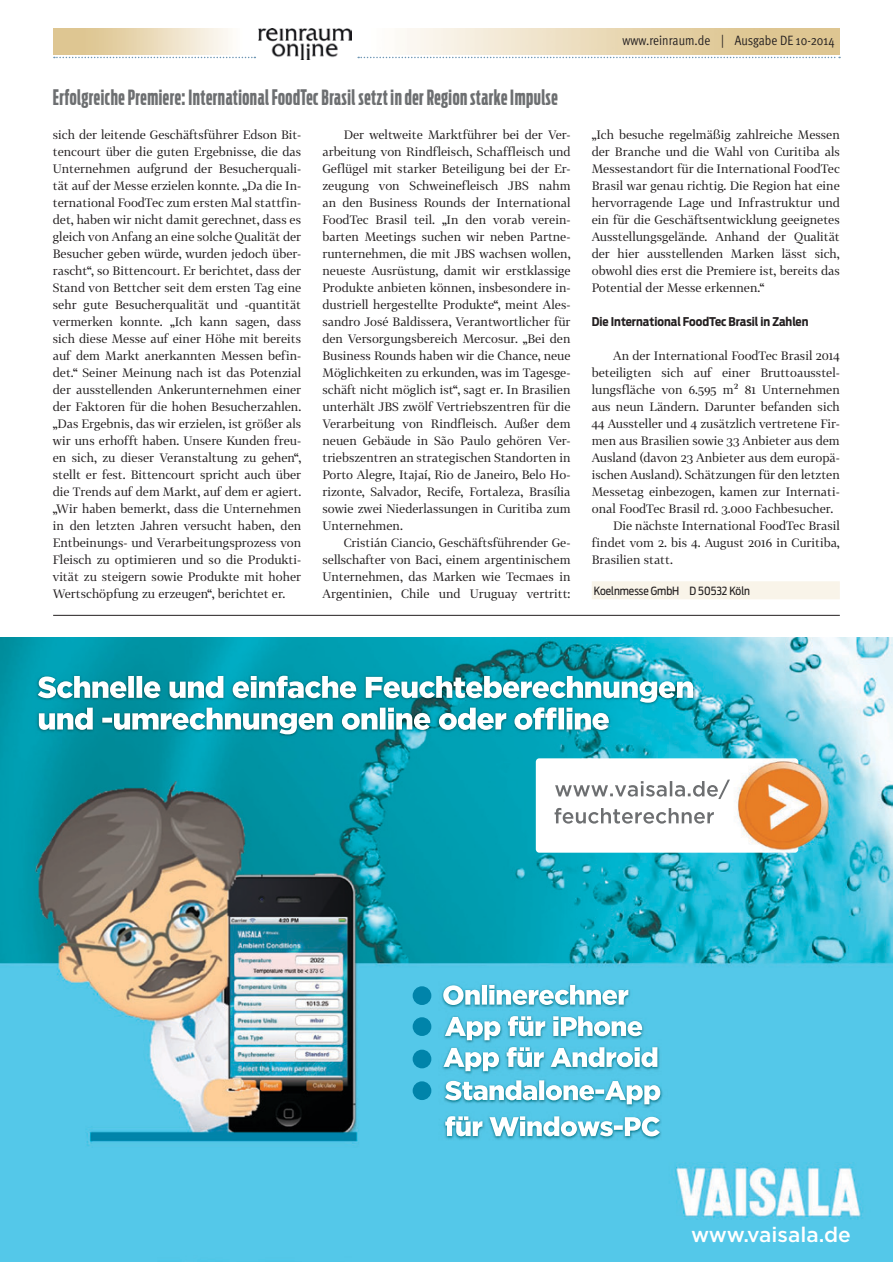
<style>
.page{position:relative;width:893px;height:1263px;background:#fff}
.page>*{position:absolute;margin:0;border:0;box-sizing:border-box;transform-origin:0 0}
.t1{font:700 21px "Antenna Comp";letter-spacing:.025em;color:#6d6f71}
.t2{font:500 21px "Gotham";color:#fff}
.t3{font:13.5px "Meta OT Cond Norm";color:#231f20}
.t4{font:12px/17px "Tabac G2";color:#231f20;text-align:justify}
.t5{font:700 12px "Antenna Cond";color:#231f20}
.t6{font:11.25px "Antenna Cond";color:#231f20}
</style>
<div class="page">
<svg style="left:358px;top:57px;width:482px;height:1px"></svg>
<svg style="left:54px;top:57px;width:201px;height:1px"></svg>
<img style="left:258px;top:29px;width:94px;height:31px">
<div style="left:592px;top:581px;width:248px;height:18px;background:#f9f4e9"></div>
<img style="left:0;top:638px;width:893px;height:623px">
<img style="left:413px;top:1017px;width:18px;height:19px;border-radius:9px">
<img style="left:413px;top:1050px;width:18px;height:18px;border-radius:9px">
<img style="left:413px;top:1081px;width:18px;height:19px;border-radius:9px">
<img style="left:413px;top:986px;width:18px;height:19px;border-radius:9px">
<img style="left:536px;top:758px;width:262px;height:95px">
<hr style="left:53px;top:615px;width:787px;height:1px;background:#231f20">
<h1 class="t1" style="left:53px;top:86px;width:506px">Erfolgreiche Premiere: International FoodTec Brasil setzt in der Region starke Impulse</h1>
<p class="t4" style="left:53px;top:126px;width:250px">sich der leitende Geschäftsführer Edson Bit&shy;tencourt über die guten Ergebnisse, die das Unternehmen aufgrund der Besucherquali&shy;tät auf der Messe erzielen konnte. „Da die In&shy;ternational FoodTec zum ersten Mal stattfin&shy;det, haben wir nicht damit gerechnet, dass es gleich von Anfang an eine solche Qualität der Besucher geben würde, wurden jedoch über&shy;rascht“, so Bittencourt. Er berichtet, dass der Stand von Bettcher seit dem ersten Tag eine sehr gute Besucherqualität und -quantität vermerken konnte. „Ich kann sagen, dass sich diese Messe auf einer Höhe mit bereits auf dem Markt anerkannten Messen befin&shy;det.“ Seiner Meinung nach ist das Potenzial der ausstellenden Ankerunternehmen einer der Faktoren für die hohen Besucherzahlen. „Das Ergebnis, das wir erzielen, ist größer als wir uns erhofft haben. Unsere Kunden freu&shy;en sich, zu dieser Veranstaltung zu gehen“, stellt er fest. Bittencourt spricht auch über die Trends auf dem Markt, auf dem er agiert. „Wir haben bemerkt, dass die Unternehmen in den letzten Jahren versucht haben, den Entbeinungs- und Verarbeitungsprozess von Fleisch zu optimieren und so die Produkti&shy;vität zu steigern sowie Produkte mit hoher Wertschöpfung zu erzeugen“, berichtet er.</p>
<p class="t4" style="left:322px;top:126px;width:250px;text-indent:21px">Der weltweite Marktführer bei der Ver&shy;arbeitung von Rindfleisch, Schaffleisch und Geflügel mit starker Beteiligung bei der Er&shy;zeugung von Schweinefleisch JBS nahm an den Business Rounds der International FoodTec Brasil teil. „In den vorab verein&shy;barten Meetings suchen wir neben Partne&shy;runternehmen, die mit JBS wachsen wollen, neueste Ausrüstung, damit wir erstklassige Produkte anbieten können, insbesondere in&shy;dustriell hergestellte Produkte“, meint Ales&shy;sandro José Baldissera, Verantwortlicher für den Versorgungsbereich Mercosur. „Bei den Business Rounds haben wir die Chance, neue Möglichkeiten zu erkunden, was im Tagesge&shy;schäft nicht möglich ist“, sagt er. In Brasilien unterhält JBS zwölf Vertriebszentren für die Verarbeitung von Rindfleisch. Außer dem neuen Gebäude in São Paulo gehören Ver&shy;triebszentren an strategischen Standorten in Porto Alegre, Itajaí, Rio de Janeiro, Belo Ho&shy;rizonte, Salvador, Recife, Fortaleza, Brasília sowie zwei Niederlassungen in Curitiba zum Unternehmen.</p>
<p class="t4" style="left:322px;top:534px;width:250px;text-indent:21px">Cristián Ciancio, Geschäftsführender Ge&shy;sellschafter von Baci, einem argentinischem Unternehmen, das Marken wie Tecmaes in Argentinien, Chile und Uruguay vertritt:</p>
<p class="t3" style="left:622px;top:32px;width:214px">www.reinraum.de | Ausgabe DE 10-2014</p>
<p class="t4" style="left:592px;top:126px;width:250px">„Ich besuche regelmäßig zahlreiche Messen der Branche und die Wahl von Curitiba als Messestandort für die International FoodTec Brasil war genau richtig. Die Region hat eine hervorragende Lage und Infrastruktur und ein für die Geschäftsentwicklung geeignetes Ausstellungsgelände. Anhand der Qualität der hier ausstellenden Marken lässt sich, obwohl dies erst die Premiere ist, bereits das Potential der Messe erkennen.“</p>
<p class="t5" style="left:592px;top:315px;width:218px">Die International FoodTec Brasil in Zahlen</p>
<p class="t4" style="left:613px;top:347px;width:228px">An der International FoodTec Brasil 2014</p>
<p class="t4" style="left:592px;top:364px;width:250px">beteiligten sich auf einer Bruttoausstel-</p>
<p class="t4" style="left:592px;top:381px;width:250px">lungsfläche von 6.595 m² 81 Unternehmen</p>
<p class="t4" style="left:592px;top:398px;width:250px">aus neun Ländern. Darunter befanden sich</p>
<p class="t4" style="left:592px;top:415px;width:250px">44 Aussteller und 4 zusätzlich vertretene Fir-</p>
<p class="t4" style="left:592px;top:432px;width:250px">men aus Brasilien sowie 33 Anbieter aus dem</p>
<p class="t4" style="left:592px;top:449px;width:250px">Ausland (davon 23 Anbieter aus dem europä-</p>
<p class="t4" style="left:592px;top:466px;width:250px">ischen Ausland). Schätzungen für den letzten</p>
<p class="t4" style="left:592px;top:483px;width:250px">Messetag einbezogen, kamen zur Internati-</p>
<p class="t4" style="left:592px;top:500px;width:243px">onal FoodTec Brasil rd. 3.000 Fachbesucher.</p>
<p class="t4" style="left:613px;top:517px;width:228px">Die nächste International FoodTec Brasil</p>
<p class="t4" style="left:592px;top:534px;width:250px">findet vom 2. bis 4. August 2016 in Curitiba,</p>
<p class="t4" style="left:592px;top:551px;width:83px">Brasilien statt.</p>
<p class="t6" style="left:594px;top:584px;width:158px">Koelnmesse GmbH D 50532 Köln</p>
<h1 class="t2" style="left:691px;top:1221px;width:161px">www.vaisala.de</h1>
</div>
